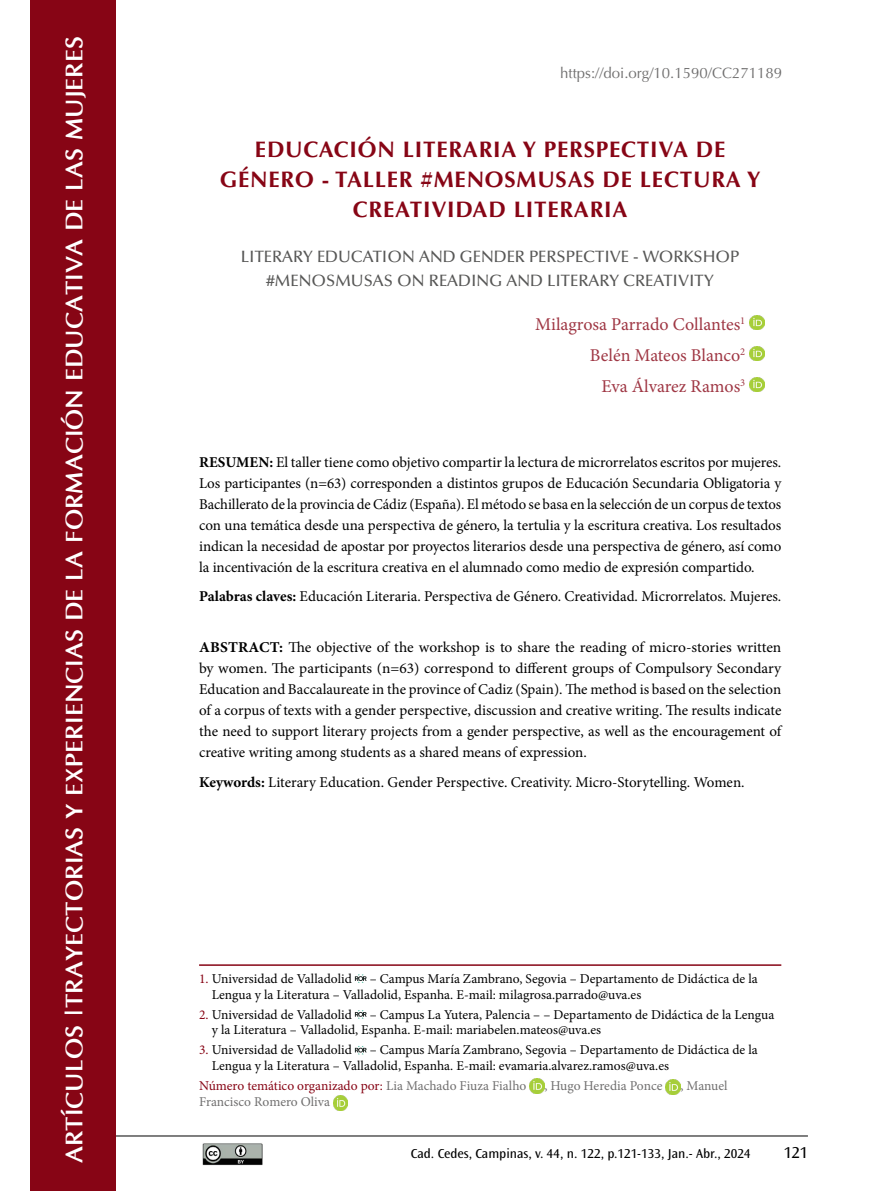
<style>
.page{position:relative;width:893px;height:1191px;background:#fff}
.page>*{position:absolute;margin:0;border:0;box-sizing:border-box;transform-origin:0 0}
.t1{font:700 24px "Optima";color:#fff}
.t2{font:700 22.5px/30px "Optima LT Std";letter-spacing:.035em;color:#870515;text-align:center}
.t3{font:18px/31px "Minion Pro";color:#9f3744;text-align:right}
.t4{font:500 16.5px/24px "Optima LT Std";color:#575756;text-align:center}
.t5{font:16.5px "Ocean Sans Std";color:#000}
.t6{font:15px/21px "Minion Pro";letter-spacing:-.005em;color:#000;text-align:justify}
.t7{font:15px "Optima LT Std";color:#706f6f}
.t8{font:13.5px/15.8px "Minion Pro";color:#000}
.t9{font:13.5px "Ocean Sans Std";color:#000}
.t10{font:13.5px "Minion Pro";color:#870515}
.t11{font:13.5px "Minion Pro";letter-spacing:-.005em;color:#706f6f}
.s1{font-weight:700}
.s2{color:#870515}
.s3{color:#706f6f}
</style>
<div class="page">
<hr style="left:106px;top:1135px;width:702px;height:1px;background:#000">
<hr style="left:199px;top:964px;width:582px;height:1px;background:#870515">
<svg style="left:355px;top:974px;width:12px;height:9px"></svg>
<svg style="left:355px;top:1010px;width:12px;height:8px"></svg>
<svg style="left:355px;top:1046px;width:12px;height:8px"></svg>
<img style="left:529px;top:1078px;width:15px;height:15px">
<img style="left:665px;top:1079px;width:15px;height:15px">
<img style="left:333px;top:1095px;width:15px;height:15px">
<img style="left:749px;top:315px;width:15px;height:15px">
<img style="left:749px;top:346px;width:15px;height:15px">
<img style="left:749px;top:377px;width:15px;height:15px">
<div style="left:31px;top:0;width:85px;height:1191px;background:#870515"></div>
<img style="left:203px;top:1143px;width:60px;height:22px">
<h1 class="t1" style="left:60px;top:1163px;width:1129px;rotate:-90deg">ARTÍCULOS |TRAYECTORIAS Y EXPERIENCIAS DE LA FORMACIÓN EDUCATIVA DE LAS MUJERES</h1>
<p class="t7" style="left:560px;top:64px;width:223px">https://doi.org/10.1590/CC271189</p>
<h2 class="t2" style="left:220px;top:134px;width:542px">EDUCACIÓN LITERARIA Y PERSPECTIVA DE<br>GÉNERO - TALLER #MENOSMUSAS DE LECTURA Y<br>CREATIVIDAD LITERARIA</h2>
<p class="t4" style="left:241px;top:245px;width:500px">LITERARY EDUCATION AND GENDER PERSPECTIVE - WORKSHOP #MENOSMUSAS ON READING AND LITERARY CREATIVITY</p>
<p class="t3" style="left:535px;top:309px;width:212px">Milagrosa Parrado Collantes<sup>1<br></sup>Belén Mateos Blanco<sup>2<br></sup>Eva Álvarez Ramos<sup>3</sup></p>
<p class="t6" style="left:199px;top:451px;width:584px"><span class="s1">RESUMEN:</span> El taller tiene como objetivo compartir la lectura de microrrelatos escritos por mujeres.<br>Los participantes (n=63) corresponden a distintos grupos de Educación Secundaria Obligatoria y Bachillerato de la provincia de Cádiz (España). El método se basa en la selección de un corpus de textos con una temática desde una perspectiva de género, la tertulia y la escritura creativa. Los resultados indican la necesidad de apostar por proyectos literarios desde una perspectiva de género, así como la incentivación de la escritura creativa en el alumnado como medio de expresión compartido.</p>
<p class="t6" style="left:199px;top:586px;width:584px"><span class="s1">Palabras claves:</span> Educación Literaria. Perspectiva de Género. Creatividad. Microrrelatos. Mujeres.</p>
<p class="t6" style="left:199px;top:637px;width:584px"><span class="s1">ABSTRACT:</span> The objective of the workshop is to share the reading of micro-stories written by women. The participants (n=63) correspond to different groups of Compulsory Secondary Education and Baccalaureate in the province of Cadiz (Spain). The method is based on the selection of a corpus of texts with a gender perspective, discussion and creative writing. The results indicate the need to support literary projects from a gender perspective, as well as the encouragement of creative writing among students as a shared means of expression.</p>
<p class="t6" style="left:199px;top:771px;width:547px"><span class="s1">Keywords:</span> Literary Education. Gender Perspective. Creativity. Micro-Storytelling. Women.</p>
<p class="t8" style="left:212px;top:970px;width:547px;text-indent:158px">– Campus María Zambrano, Segovia – Departamento de Didáctica de la<br>Lengua y la Literatura – Valladolid, Espanha. E-mail: milagrosa.parrado@uva.es</p>
<p class="t8" style="left:199px;top:1006px;width:154px"><span class="s2">2.</span> Universidad de Valladolid</p>
<p class="t8" style="left:199px;top:970px;width:154px"><span class="s2">1.</span> Universidad de Valladolid</p>
<p class="t8" style="left:212px;top:1006px;width:564px;text-indent:158px">– Campus La Yutera, Palencia – – Departamento de Didáctica de la Lengua y la Literatura – Valladolid, Espanha. E-mail: mariabelen.mateos@uva.es</p>
<p class="t8" style="left:199px;top:1042px;width:154px"><span class="s2">3.</span> Universidad de Valladolid</p>
<p class="t8" style="left:212px;top:1042px;width:547px;text-indent:158px">– Campus María Zambrano, Segovia – Departamento de Didáctica de la<br>Lengua y la Literatura – Valladolid, Espanha. E-mail: evamaria.alvarez.ramos@uva.es</p>
<p class="t10" style="left:199px;top:1076px;width:329px">Número temático organizado por: <span class="s3">Lia Machado Fiuza Fialho</span></p>
<p class="t11" style="left:544px;top:1076px;width:120px">, Hugo Heredia Ponce</p>
<p class="t11" style="left:680px;top:1076px;width:49px">, Manuel</p>
<p class="t11" style="left:199px;top:1092px;width:132px">Francisco Romero Oliva</p>
<p class="t9" style="left:411px;top:1145px;width:341px">Cad. Cedes, Campinas, v. 44, n. 122, p.121-133, Jan.- Abr., 2024</p>
<p class="t5" style="left:784px;top:1143px;width:26px">121</p>
</div>
